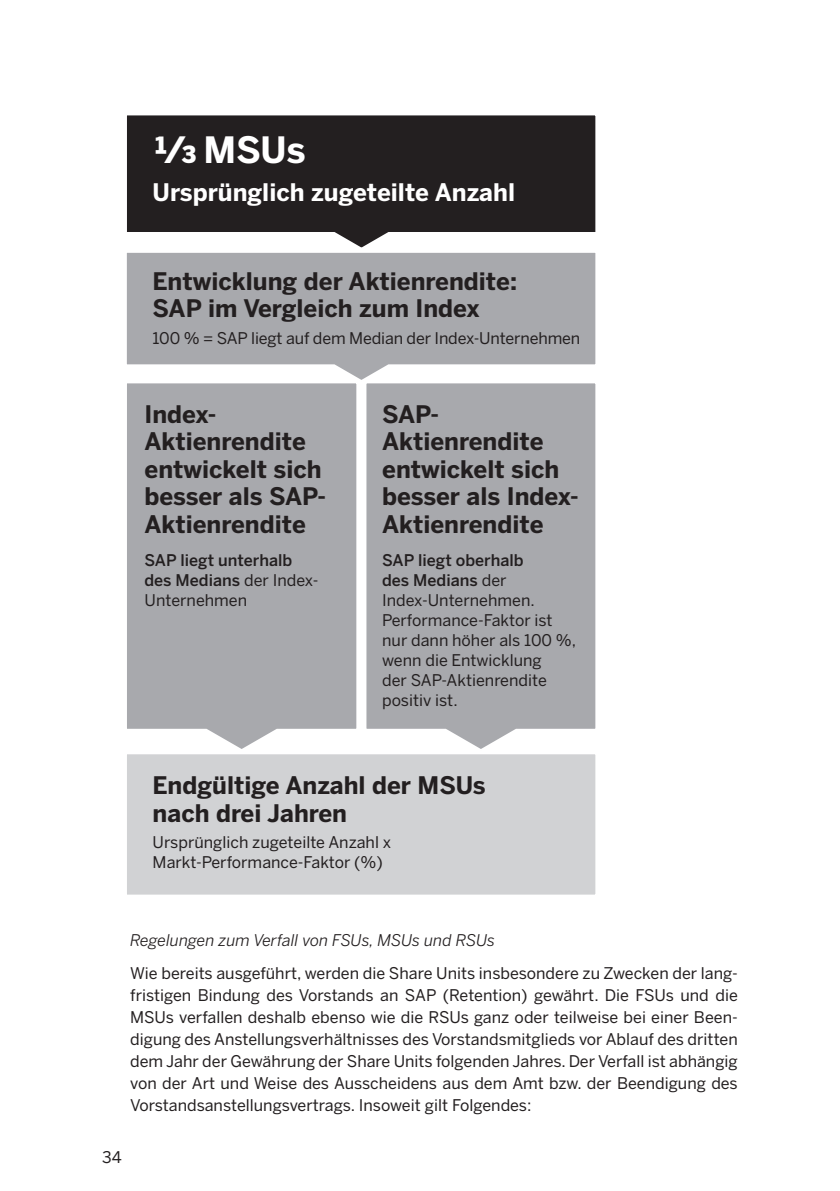
<style>
.page{position:relative;width:840px;height:1191px;background:#fff}
.page>*{position:absolute;margin:0;border:0;box-sizing:border-box;transform-origin:0 0}
.t1{font:700 36px "Benton Sans";color:#fff}
.t2{font:700 24px/27.4px "Benton Sans";color:#231f20}
.t3{font:700 24px "Benton Sans";color:#fff}
.t4{font:16px/20px "Benton Sans";color:#231f20}
.t5{font:500 16px/20px "Benton Sans";color:#231f20}
.t6{font:italic 16px "Benton Sans";color:#231f20}
.s1{font-weight:400}
.s2{font-weight:500}
</style>
<div class="page">
<svg style="left:127px;top:115px;width:469px;height:133px;background:#3c393a"></svg>
<svg style="left:126px;top:252px;width:470px;height:128px;background:#b3b4b7"></svg>
<div style="left:127px;top:383px;width:230px;height:366px;background:#a8a9ad"></div>
<div style="left:366px;top:383px;width:230px;height:366px;background:#a8a9ad"></div>
<div style="left:125px;top:752px;width:472px;height:144px;background:#d1d2d4;border:2px solid #fff"></div>
<h1 class="t1" style="left:154px;top:127px;width:152px">1/3 MSUs</h1>
<h2 class="t3" style="left:152px;top:177px;width:364px">Ursprünglich zugeteilte Anzahl</h2>
<h2 class="t2" style="left:152px;top:268px;width:366px">Entwicklung der Aktienrendite:<br>SAP im Vergleich zum Index</h2>
<p class="t4" style="left:152px;top:328px;width:429px">100 % = SAP liegt auf dem Median der Index-Unternehmen</p>
<h2 class="t2" style="left:144px;top:401px;width:183px">Index-<br>Aktienrendite entwickelt sich besser als SAP-<br>Aktienrendite</h2>
<p class="t5" style="left:144px;top:550px;width:175px">SAP liegt unterhalb des Medians <span class="s1">der Index-<br>Unternehmen</span></p>
<h2 class="t2" style="left:382px;top:401px;width:198px">SAP-<br>Aktienrendite entwickelt sich besser als Index-<br>Aktienrendite</h2>
<p class="t4" style="left:382px;top:550px;width:195px"><span class="s2">SAP liegt oberhalb<br>des Medians</span> der<br>Index-Unternehmen.<br>Performance-Faktor ist nur dann höher als 100 %, wenn die Entwicklung<br>der SAP-Aktienrendite positiv ist.</p>
<h2 class="t2" style="left:152px;top:772px;width:334px">Endgültige Anzahl der MSUs nach drei Jahren</h2>
<p class="t4" style="left:152px;top:832px;width:240px">Ursprünglich zugeteilte Anzahl x<br>Markt-Performance-Faktor (%)</p>
<p class="t6" style="left:130px;top:930px;width:366px">Regelungen zum Verfall von FSUs, MSUs und RSUs</p>
<p class="t4" style="left:130px;top:962px;width:608px;line-height:22px;text-align:justify">Wie bereits ausgeführt, werden die Share Units insbesondere zu Zwecken der lang&shy;fristigen Bindung des Vorstands an SAP (Retention) gewährt. Die FSUs und die MSUs verfallen deshalb ebenso wie die RSUs ganz oder teilweise bei einer Been&shy;digung des Anstellungsverhältnisses des Vorstandsmitglieds vor Ablauf des dritten dem Jahr der Gewährung der Share Units folgenden Jahres. Der Verfall ist abhängig von der Art und Weise des Ausscheidens aus dem Amt bzw. der Beendigung des Vorstandsanstellungsvertrags. Insoweit gilt Folgendes:</p>
<p class="t4" style="left:102px;top:1147px;width:21px">34</p>
</div>
